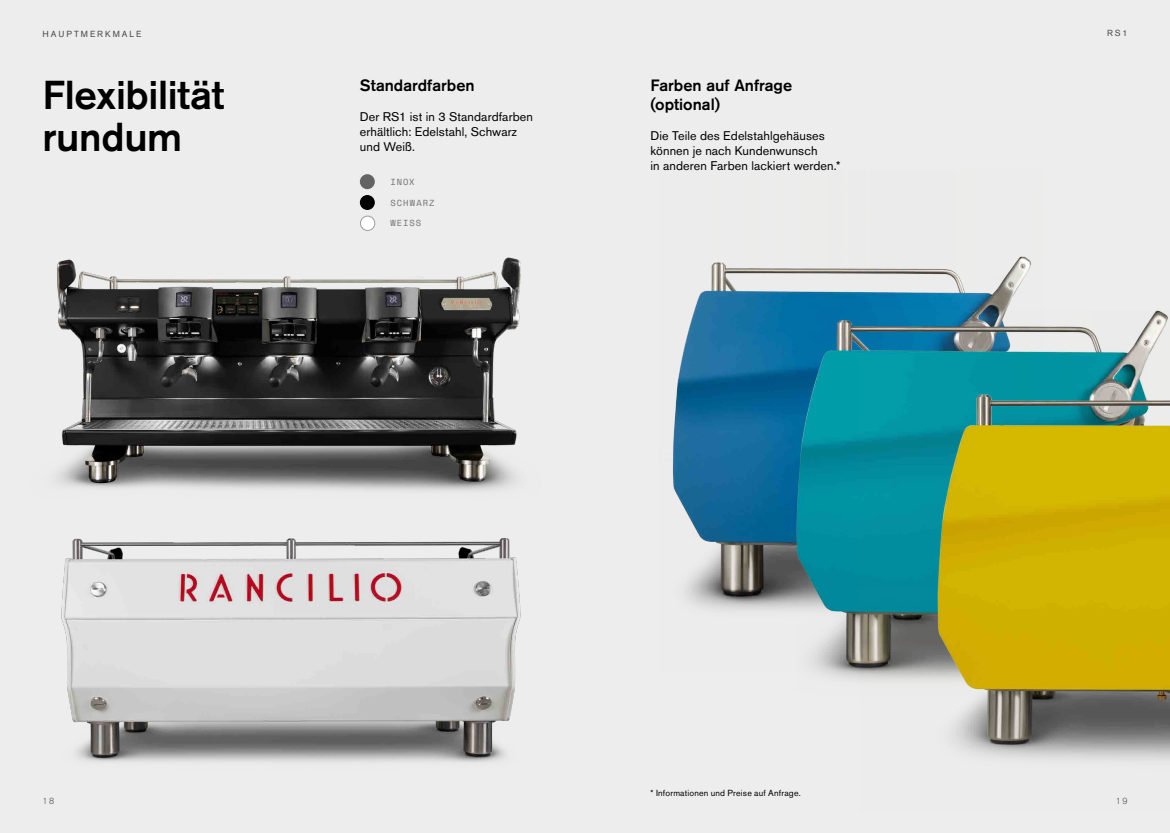
<style>
.page{position:relative;width:1170px;height:833px;background:#fff}
.page>*{position:absolute;margin:0;border:0;box-sizing:border-box;transform-origin:0 0}
.t1{font:500 40px/42.5px "Akzidenz Grotesk BQ";letter-spacing:-.01em;color:#000}
.t2{font:500 16.25px/19.5px "Akzidenz Grotesk BQ";color:#000}
.t3{font:12.5px/15px "Akzidenz Grotesk BQ";letter-spacing:.01em;color:#000}
.t4{font:8.75px "Akzidenz Grotesk BQ";letter-spacing:.02em;color:#000}
.t5{font:8.75px "Akzidenz Grotesk BQ";letter-spacing:.23em;color:#4a4a49}
.t6{font:8.75px "Space Mono";letter-spacing:.125em;color:#706f6f}
.t7{font:300 8.75px "Akzidenz Grotesk BQ";color:#4a4a49}
</style>
<div class="page">
<div style="left:0;top:0;width:1169px;height:833px;background:#ededed"></div>
<img style="left:672px;top:262px;width:123px;height:348px">
<img style="left:795px;top:256px;width:364px;height:423px">
<img style="left:859px;top:311px;width:310px;height:450px">
<img style="left:61px;top:562px;width:460px;height:200px">
<img style="left:56px;top:195px;width:465px;height:367px">
<div style="left:360px;top:195px;width:15px;height:15px;background:#000;border-radius:50%"></div>
<div style="left:360px;top:174px;width:15px;height:15px;background:#646363;border-radius:50%"></div>
<div style="left:360px;top:216px;width:15px;height:14px;background:#fff;border-radius:50%"></div>
<div style="left:360px;top:216px;width:15px;height:15px;border:1px solid #9d9d9c;border-radius:50%"></div>
<p class="t5" style="left:43px;top:29px;width:100px">HAUPTMERKMALE</p>
<h1 class="t1" style="left:43px;top:72px;width:183px">Flexibilität rundum</h1>
<h2 class="t2" style="left:360px;top:75px;width:116px">Standardfarben</h2>
<p class="t3" style="left:360px;top:109px;width:175px">Der RS1 ist in 3 Standardfarben erhältlich: Edelstahl, Schwarz und Weiß.</p>
<p class="t6" style="left:390px;top:176px;width:26px">INOX</p>
<p class="t6" style="left:390px;top:196px;width:46px">SCHWARZ</p>
<p class="t6" style="left:390px;top:217px;width:32px">WEISS</p>
<h2 class="t2" style="left:650px;top:75px;width:143px">Farben auf Anfrage (optional)</h2>
<p class="t3" style="left:650px;top:128px;width:191px">Die Teile des Edelstahlgehäuses können je nach Kundenwunsch<br>in anderen Farben lackiert werden.*</p>
<p class="t5" style="left:1106px;top:28px;width:22px">RS1</p>
<p class="t4" style="left:650px;top:787px;width:152px">* Informationen und Preise auf Anfrage.</p>
<p class="t7" style="left:43px;top:796px;width:13px">18</p>
<p class="t7" style="left:1115px;top:796px;width:13px">19</p>
</div>
